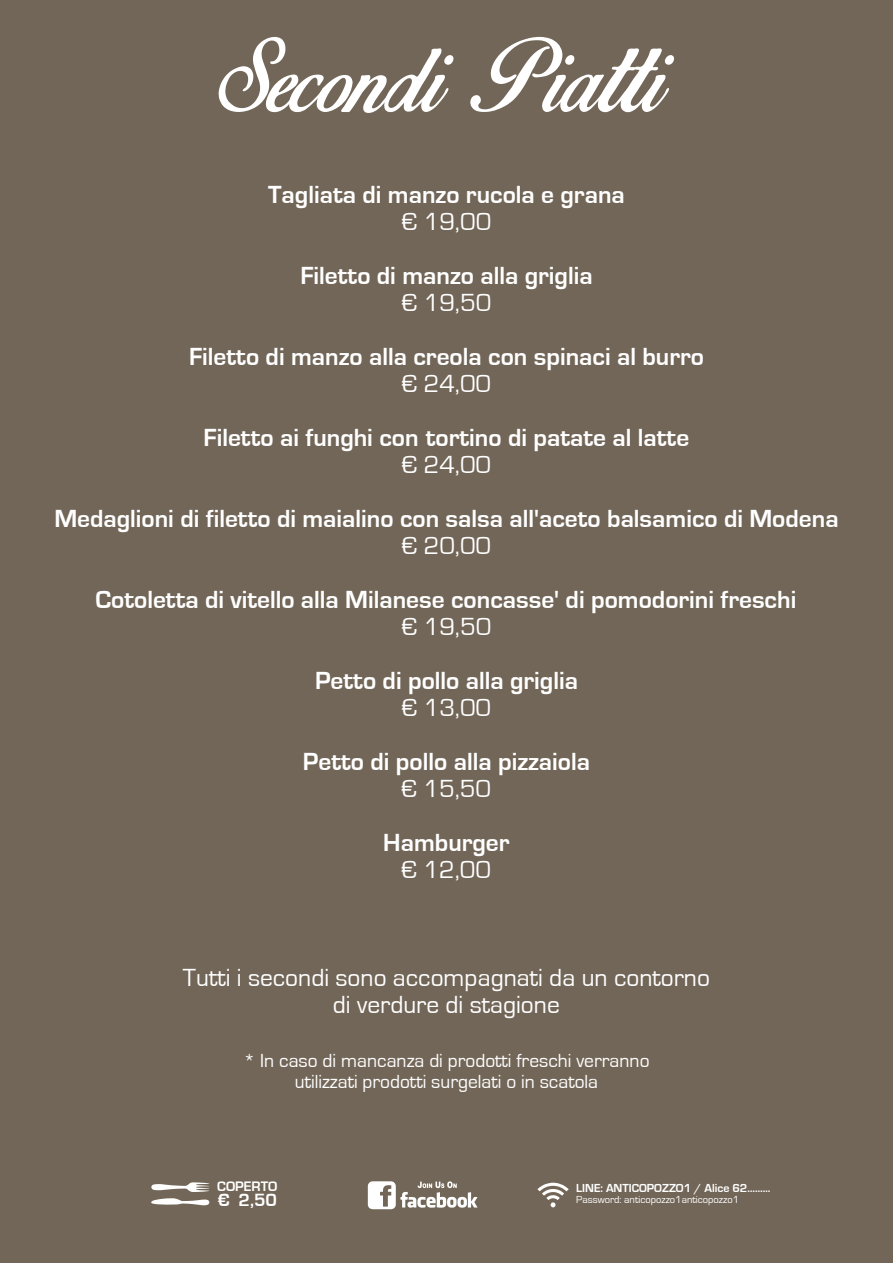
<style>
.page{position:relative;width:893px;height:1263px;background:#726658}
.page>*{position:absolute;margin:0;border:0;box-sizing:border-box;transform-origin:0 0}
.t1{font:700 25.5px "Eurostile";color:#fff}
.t2{font:25.5px/27px "Eurostile";color:#fff;text-align:center}
.t3{font:19.5px/21px "Eurostile";color:#fff;text-align:center}
.t4{font:700 18.3px "Eurostile";color:#fff}
.t5{font:700 14.25px "Eurostile";color:#fff}
.t6{font:700 12px "Eurostile";color:#fff}
.t7{font:10.5px "Eurostile";color:#fff}
</style>
<div class="page">
<svg style="left:218px;top:37px;width:235px;height:76px"></svg>
<svg style="left:470px;top:37px;width:204px;height:75px"></svg>
<svg style="left:368px;top:1181px;width:110px;height:28px"></svg>
<svg style="left:151px;top:1198px;width:58px;height:7px"></svg>
<svg style="left:151px;top:1182px;width:58px;height:10px"></svg>
<svg style="left:537px;top:1183px;width:32px;height:8px"></svg>
<svg style="left:550px;top:1202px;width:6px;height:5px"></svg>
<svg style="left:542px;top:1187px;width:22px;height:9px"></svg>
<svg style="left:546px;top:1194px;width:14px;height:6px"></svg>
<p class="t1" style="left:268px;top:181px;width:358px">Tagliata di manzo rucola e grana</p>
<p class="t2" style="left:402px;top:209px;width:91px">€ 19,00</p>
<p class="t1" style="left:300px;top:262px;width:294px">Filetto di manzo alla griglia</p>
<p class="t2" style="left:402px;top:290px;width:91px">€ 19,50</p>
<p class="t1" style="left:189px;top:343px;width:516px">Filetto di manzo alla creola con spinaci al burro</p>
<p class="t2" style="left:402px;top:371px;width:91px">€ 24,00</p>
<p class="t1" style="left:203px;top:424px;width:487px">Filetto ai funghi con tortino di patate al latte</p>
<p class="t2" style="left:402px;top:452px;width:91px">€ 24,00</p>
<p class="t1" style="left:54px;top:505px;width:786px">Medaglioni di filetto di maialino con salsa all'aceto balsamico di Modena</p>
<p class="t2" style="left:402px;top:533px;width:91px">€ 20,00</p>
<p class="t1" style="left:95px;top:586px;width:702px">Cotoletta di vitello alla Milanese concasse' di pomodorini freschi</p>
<p class="t2" style="left:402px;top:614px;width:91px">€ 19,50</p>
<p class="t1" style="left:315px;top:667px;width:264px">Petto di pollo alla griglia</p>
<p class="t2" style="left:402px;top:695px;width:91px">€ 13,00</p>
<p class="t1" style="left:303px;top:748px;width:289px">Petto di pollo alla pizzaiola</p>
<p class="t2" style="left:402px;top:776px;width:91px">€ 15,50</p>
<p class="t1" style="left:383px;top:829px;width:128px">Hamburger</p>
<p class="t2" style="left:402px;top:857px;width:91px">€ 12,00</p>
<p class="t2" style="left:183px;top:965px;width:529px">Tutti i secondi sono accompagnati da un contorno di verdure di stagione</p>
<p class="t3" style="left:243px;top:1051px;width:408px">* In caso di mancanza di prodotti freschi verranno utilizzati prodotti surgelati o in scatola</p>
<p class="t5" style="left:217px;top:1179px;width:62px">COPERTO</p>
<p class="t4" style="left:218px;top:1190px;width:61px">€ 2,50</p>
<p class="t6" style="left:576px;top:1182px;width:196px">LINE: ANTICOPOZZO1 / Alice 62………</p>
<p class="t7" style="left:576px;top:1194px;width:164px">Password: anticopozzo1anticopozzo1</p>
</div>
